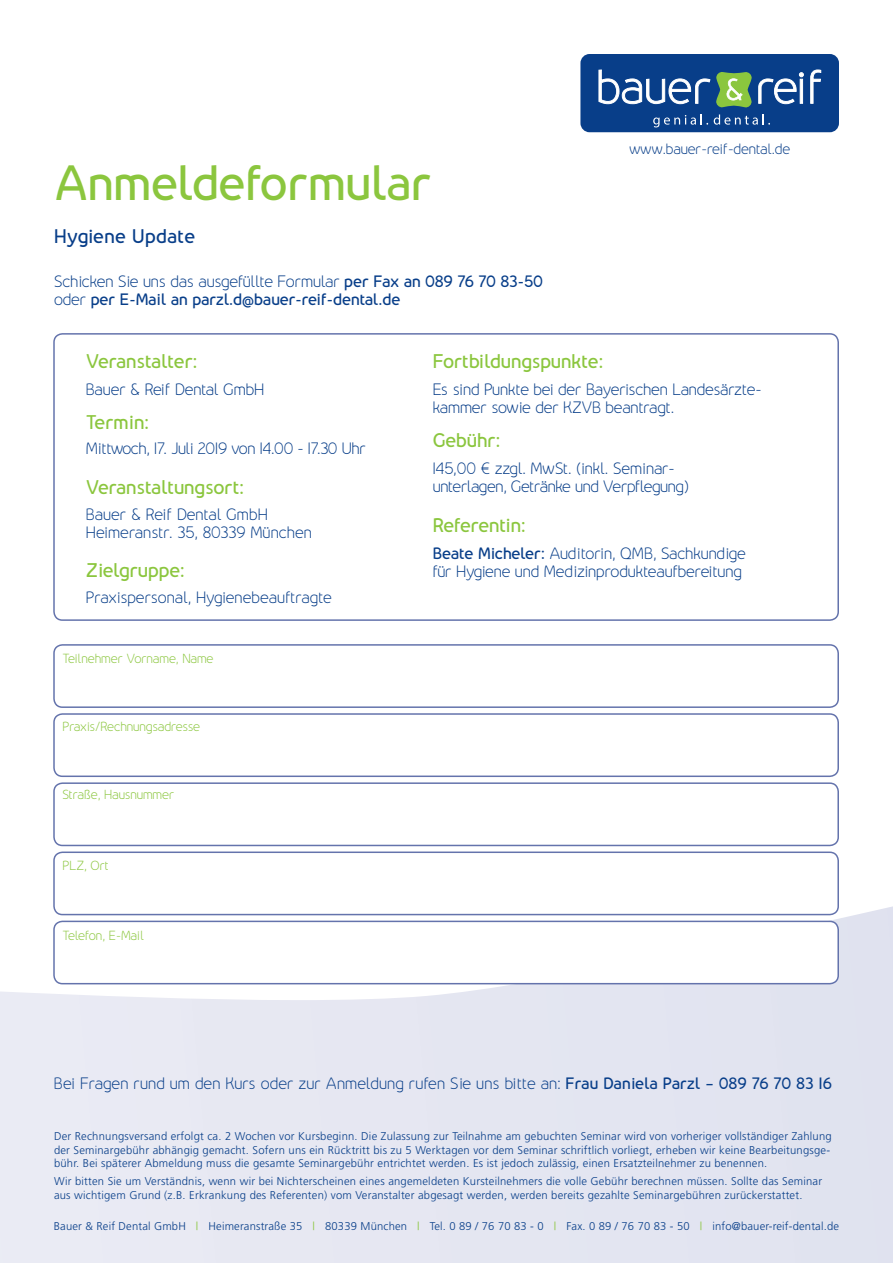
<style>
.page{position:relative;width:893px;height:1263px;background:#fff}
.page>*{position:absolute;margin:0;border:0;box-sizing:border-box;transform-origin:0 0}
.t1{font:600 45px "Nevo";letter-spacing:-.01em;color:#8bc63e}
.t2{font:600 18px "Nevo";letter-spacing:-.01em;color:#8bc63e}
.t3{font:600 18px "Nevo";letter-spacing:.005em;color:#083e89}
.t4{font:300 15px/18px "Nevo";letter-spacing:-.01em;color:#083e89}
.t5{font:600 15px/18px "Nevo";letter-spacing:-.01em;color:#083e89}
.t6{font:300 13.5px "Nevo";letter-spacing:-.01em;color:#083e89}
.t7{font:300 12px "Nevo";letter-spacing:-.01em;color:#8bc63e}
.t8{font:300 11.25px/13.5px "Frutiger";letter-spacing:.02em;color:#083e89}
.s1{font-weight:300}
.s2{font-weight:600}
.s3{color:#8bc63e}
</style>
<div class="page">
<svg style="left:0;top:906px;width:893px;height:357px;background:#e6e7f2"></svg>
<div style="left:53px;top:851px;width:786px;height:64px;border:2px solid #6473ac;border-radius:9px"></div>
<div style="left:53px;top:782px;width:786px;height:64px;border:2px solid #6473ac;border-radius:9px"></div>
<div style="left:53px;top:713px;width:786px;height:64px;border:2px solid #6473ac;border-radius:9px"></div>
<div style="left:53px;top:644px;width:786px;height:64px;border:2px solid #6473ac;border-radius:9px"></div>
<div style="left:53px;top:333px;width:786px;height:288px;border:2px solid #6473ac;border-radius:9px"></div>
<div style="left:54px;top:921px;width:784px;height:63px;background:#fff;border-radius:9px"></div>
<div style="left:53px;top:921px;width:786px;height:63px;border:2px solid #6473ac;border-radius:9px"></div>
<div style="left:580px;top:54px;width:259px;height:78px;background:#083e89;border-radius:9px"></div>
<svg style="left:758px;top:72px;width:46px;height:33px"></svg>
<div style="left:800px;top:79px;width:3px;height:25px;border:1px solid #fff"></div>
<svg style="left:810px;top:70px;width:12px;height:34px"></svg>
<svg style="left:598px;top:69px;width:154px;height:39px"></svg>
<svg style="left:653px;top:114px;width:55px;height:13px"></svg>
<svg style="left:714px;top:114px;width:56px;height:11px"></svg>
<h1 class="t1" style="left:54px;top:156px;width:379px">Anmeldeformular</h1>
<h2 class="t3" style="left:54px;top:226px;width:143px">Hygiene Update</h2>
<h3 class="t5" style="left:54px;top:272px;width:490px"><span class="s1">Schicken Sie uns das ausgefüllte Formular</span> per Fax an 089 76 70 83-50 <span class="s1">oder</span> per E-Mail an parzl.d@bauer-reif-dental.de</h3>
<p class="t6" style="left:629px;top:141px;width:163px">www.bauer-reif-dental.de</p>
<h2 class="t2" style="left:86px;top:351px;width:113px">Veranstalter:</h2>
<h3 class="t4" style="left:86px;top:381px;width:180px">Bauer &amp; Reif Dental GmbH</h3>
<h2 class="t2" style="left:86px;top:411px;width:65px">Termin:</h2>
<h3 class="t4" style="left:86px;top:440px;width:281px">Mittwoch, 17. Juli 2019 von 14.00 - 17.30 Uhr</h3>
<h2 class="t2" style="left:86px;top:476px;width:159px">Veranstaltungsort:</h2>
<h3 class="t4" style="left:86px;top:505px;width:228px">Bauer &amp; Reif Dental GmbH<br>Heimeranstr. 35, 80339 München</h3>
<h2 class="t2" style="left:86px;top:559px;width:100px">Zielgruppe:</h2>
<h3 class="t4" style="left:86px;top:588px;width:247px">Praxispersonal, Hygienebeauftragte</h3>
<p class="t7" style="left:63px;top:651px;width:152px">Teilnehmer Vorname, Name</p>
<p class="t7" style="left:63px;top:719px;width:139px">Praxis/Rechnungsadresse</p>
<p class="t7" style="left:63px;top:787px;width:113px">Straße, Hausnummer</p>
<p class="t7" style="left:63px;top:859px;width:48px">PLZ, Ort</p>
<p class="t7" style="left:63px;top:928px;width:83px">Telefon, E-Mail</p>
<h2 class="t2" style="left:433px;top:351px;width:172px">Fortbildungspunkte:</h2>
<h3 class="t4" style="left:433px;top:381px;width:331px">Es sind Punkte bei der Bayerischen Landesärzte&shy;kammer sowie der KZVB beantragt.</h3>
<h2 class="t2" style="left:433px;top:429px;width:69px">Gebühr:</h2>
<h3 class="t4" style="left:433px;top:459px;width:258px">145,00 € zzgl. MwSt. (inkl. Seminar&shy;unterlagen, Getränke und Verpflegung)</h3>
<h2 class="t2" style="left:433px;top:514px;width:95px">Referentin:</h2>
<h3 class="t4" style="left:433px;top:544px;width:315px"><span class="s2">Beate Micheler:</span> Auditorin, QMB, Sachkundige für Hygiene und Medizinprodukteaufbereitung</h3>
<h3 class="t4" style="left:54px;top:1074px;width:779px">Bei Fragen rund um den Kurs oder zur Anmeldung rufen Sie uns bitte an: <span class="s2">Frau Daniela Parzl – 089 76 70 83 16</span></h3>
<p class="t8" style="left:54px;top:1130px;width:779px">Der Rechnungsversand erfolgt ca. 2 Wochen vor Kursbeginn. Die Zulassung zur Teilnahme am gebuchten Seminar wird von vorheriger vollständiger Zahlung der Seminargebühr abhängig gemacht. Sofern uns ein Rücktritt bis zu 5 Werktagen vor dem Seminar schriftlich vorliegt, erheben wir keine Bearbeitungsge&shy;bühr. Bei späterer Abmeldung muss die gesamte Seminargebühr entrichtet werden. Es ist jedoch zulässig, einen Ersatzteilnehmer zu benennen.</p>
<p class="t8" style="left:54px;top:1175px;width:770px">Wir bitten Sie um Verständnis, wenn wir bei Nichterscheinen eines angemeldeten Kursteilnehmers die volle Gebühr berechnen müssen. Sollte das Seminar aus wichtigem Grund (z.B. Erkrankung des Referenten) vom Veranstalter abgesagt werden, werden bereits gezahlte Seminargebühren zurückerstattet.</p>
<p class="t8" style="left:54px;top:1219px;width:787px">Bauer &amp; Reif Dental GmbH <span class="s3">|</span> Heimeranstraße 35 <span class="s3">|</span> 80339 München <span class="s3">|</span> Tel. 0 89 / 76 70 83 - 0 <span class="s3">|</span> Fax. 0 89 / 76 70 83 - 50 <span class="s3">|</span> info@bauer-reif-dental.de</p>
</div>
